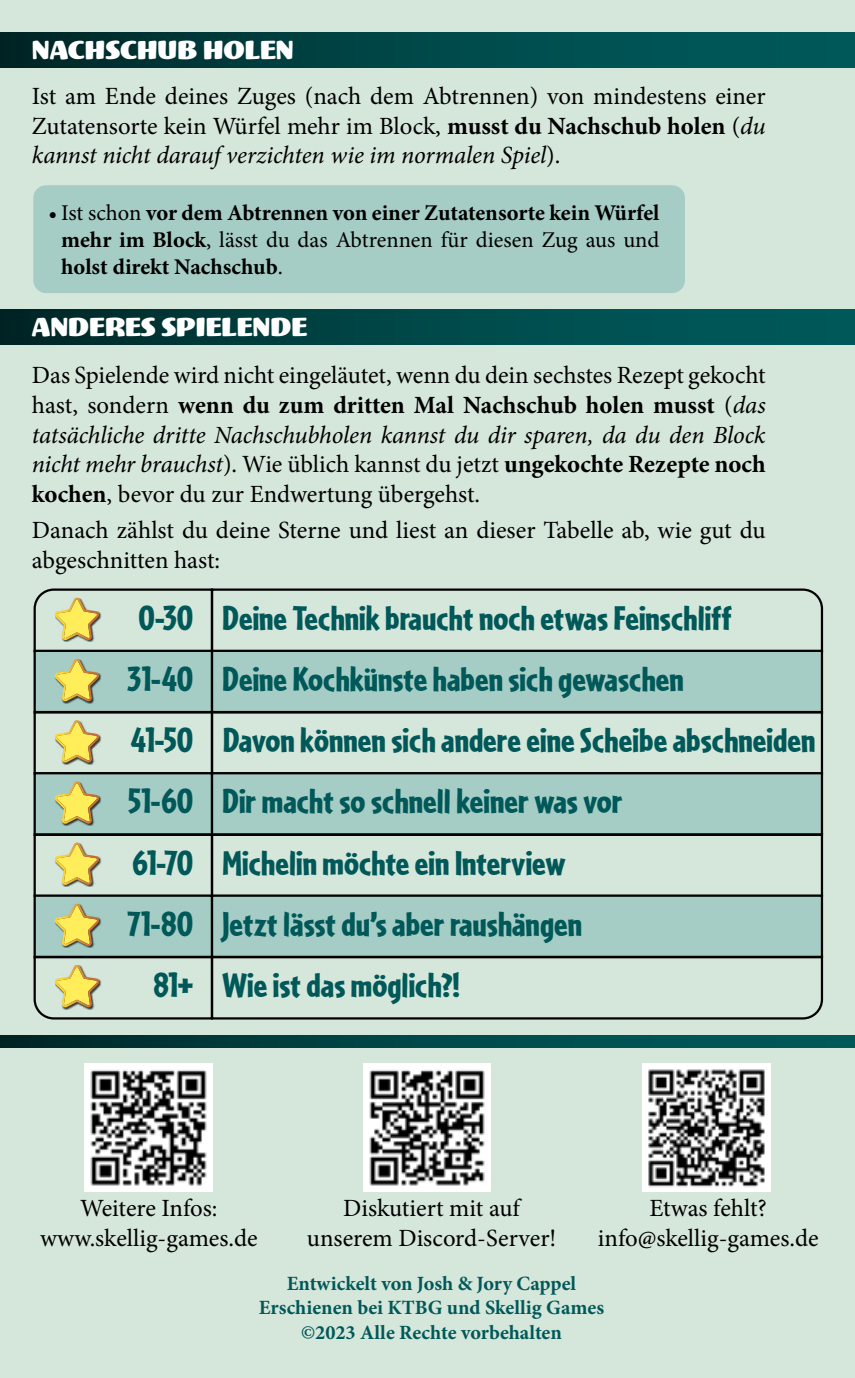
<style>
.page{position:relative;width:855px;height:1378px;background:#d5e6da}
.page>*{position:absolute;margin:0;border:0;box-sizing:border-box;transform-origin:0 0}
.t1{font:900 36px/61.2px "Cafeteria";color:#005859;text-align:right}
.t2{font:27px "Meatball";color:#fff}
.t3{font:24.75px/29.7px "Minion Pro";color:#000;text-align:center}
.t4{font:700 22.5px/27px "Minion Pro";letter-spacing:-.005em;color:#000;text-align:justify}
.t5{font:700 20.25px/24.3px "Minion Pro";color:#005859;text-align:center}
.s1{font-weight:700}
.s2{font-style:italic}
.s3{font-weight:400}
</style>
<div class="page">
<div style="left:33px;top:185px;width:652px;height:108px;background:#a5cdc5;border-radius:13px"></div>
<div style="left:0;top:32px;width:855px;height:35px;background:linear-gradient(to right,#002a2a,#006061)"></div>
<div style="left:0;top:309px;width:855px;height:35px;background:linear-gradient(to right,#002a2a,#006061)"></div>
<svg style="left:0;top:1035px;width:855px;height:12px;background:#004445"></svg>
<div style="left:35px;top:651px;width:177px;height:61px;background:#a5cdc5"></div>
<div style="left:34px;top:650px;width:179px;height:63px;border:2px solid #000"></div>
<div style="left:34px;top:711px;width:179px;height:64px;border:2px solid #000"></div>
<div style="left:35px;top:773px;width:177px;height:62px;background:#a5cdc5"></div>
<div style="left:34px;top:772px;width:179px;height:64px;border:2px solid #000"></div>
<div style="left:34px;top:833px;width:179px;height:64px;border:2px solid #000"></div>
<div style="left:35px;top:895px;width:177px;height:62px;background:#a5cdc5"></div>
<div style="left:34px;top:894px;width:179px;height:64px;border:2px solid #000"></div>
<div style="left:212px;top:651px;width:610px;height:61px;background:#a5cdc5"></div>
<div style="left:211px;top:650px;width:612px;height:63px;border:2px solid #000"></div>
<div style="left:211px;top:711px;width:612px;height:64px;border:2px solid #000"></div>
<div style="left:212px;top:773px;width:610px;height:62px;background:#a5cdc5"></div>
<div style="left:211px;top:772px;width:612px;height:64px;border:2px solid #000"></div>
<div style="left:211px;top:833px;width:612px;height:64px;border:2px solid #000"></div>
<div style="left:212px;top:895px;width:610px;height:62px;background:#a5cdc5"></div>
<div style="left:211px;top:894px;width:612px;height:64px;border:2px solid #000"></div>
<svg style="left:33px;top:588px;width:791px;height:65px"></svg>
<div style="left:55px;top:659px;width:47px;height:44px;background:#000;opacity:.75"></div>
<svg style="left:55px;top:659px;width:44px;height:42px"></svg>
<div style="left:55px;top:720px;width:47px;height:44px;background:#000;opacity:.75"></div>
<svg style="left:55px;top:720px;width:44px;height:42px"></svg>
<div style="left:55px;top:781px;width:47px;height:45px;background:#000;opacity:.75"></div>
<svg style="left:55px;top:781px;width:44px;height:43px"></svg>
<div style="left:55px;top:842px;width:47px;height:45px;background:#000;opacity:.75"></div>
<svg style="left:55px;top:842px;width:44px;height:43px"></svg>
<div style="left:55px;top:903px;width:47px;height:45px;background:#000;opacity:.75"></div>
<svg style="left:55px;top:904px;width:44px;height:42px"></svg>
<svg style="left:33px;top:954px;width:791px;height:66px"></svg>
<img style="left:363px;top:1064px;width:128px;height:127px">
<img style="left:642px;top:1064px;width:128px;height:127px">
<img style="left:85px;top:1064px;width:127px;height:127px">
<p class="t2" style="left:32px;top:34px;width:263px">NACHSCHUB HOLEN</p>
<p class="t3" style="left:32px;top:81px;width:735px;text-align:justify">Ist am Ende deines Zuges (nach dem Abtrennen) von mindestens einer Zutatensorte kein Würfel mehr im Block, <span class="s1">musst du Nachschub holen</span> (<span class="s2">du kannst nicht darauf verzichten wie im normalen Spiel</span>).</p>
<p class="t4" style="left:61px;top:199px;width:599px;text-indent:-13px"><span class="s3">• Ist schon</span> vor dem Abtrennen von einer Zutatensorte kein Würfel mehr im Block<span class="s3">, lässt du das Abtrennen für diesen Zug aus und </span>holst direkt Nachschub<span class="s3">.</span></p>
<p class="t2" style="left:32px;top:312px;width:277px">ANDERES SPIELENDE</p>
<p class="t3" style="left:32px;top:360px;width:735px;text-align:justify">Das Spielende wird nicht eingeläutet, wenn du dein sechstes Rezept gekocht hast, sondern <span class="s1">wenn du zum dritten Mal Nachschub holen musst</span> (<span class="s2">das tatsächliche dritte Nachschubholen kannst du dir sparen, da du den Block nicht mehr brauchst</span>). Wie üblich kannst du jetzt <span class="s1">ungekochte Rezepte noch kochen</span>, bevor du zur Endwertung übergehst.</p>
<p class="t3" style="left:32px;top:515px;width:735px;text-align:left">Danach zählst du deine Sterne und liest an dieser Tabelle ab, wie gut du abgeschnitten hast:</p>
<h1 class="t1" style="left:128px;top:586px;width:67px">0-30<br>31-40<br>41-50<br>51-60<br>61-70<br>71-80<br>81+</h1>
<p class="t1" style="left:222px;top:586px;width:594px;text-align:left">Deine Technik braucht noch etwas Feinschliff<br>Deine Kochkünste haben sich gewaschen<br>Davon können sich andere eine Scheibe abschneiden Dir macht so schnell keiner was vor<br>Michelin möchte ein Interview<br>Jetzt lässt du’s aber raushängen<br>Wie ist das möglich?!</p>
<p class="t3" style="left:40px;top:1193px;width:219px">Weitere Infos: www.skellig-games.de</p>
<p class="t3" style="left:307px;top:1193px;width:251px">Diskutiert mit auf unserem Discord-Server!</p>
<p class="t3" style="left:598px;top:1193px;width:222px">Etwas fehlt? info@skellig-games.de</p>
<p class="t5" style="left:259px;top:1271px;width:347px">Entwickelt von Josh &amp; Jory Cappel<br>Erschienen bei KTBG und Skellig Games ©2023 Alle Rechte vorbehalten</p>
</div>
